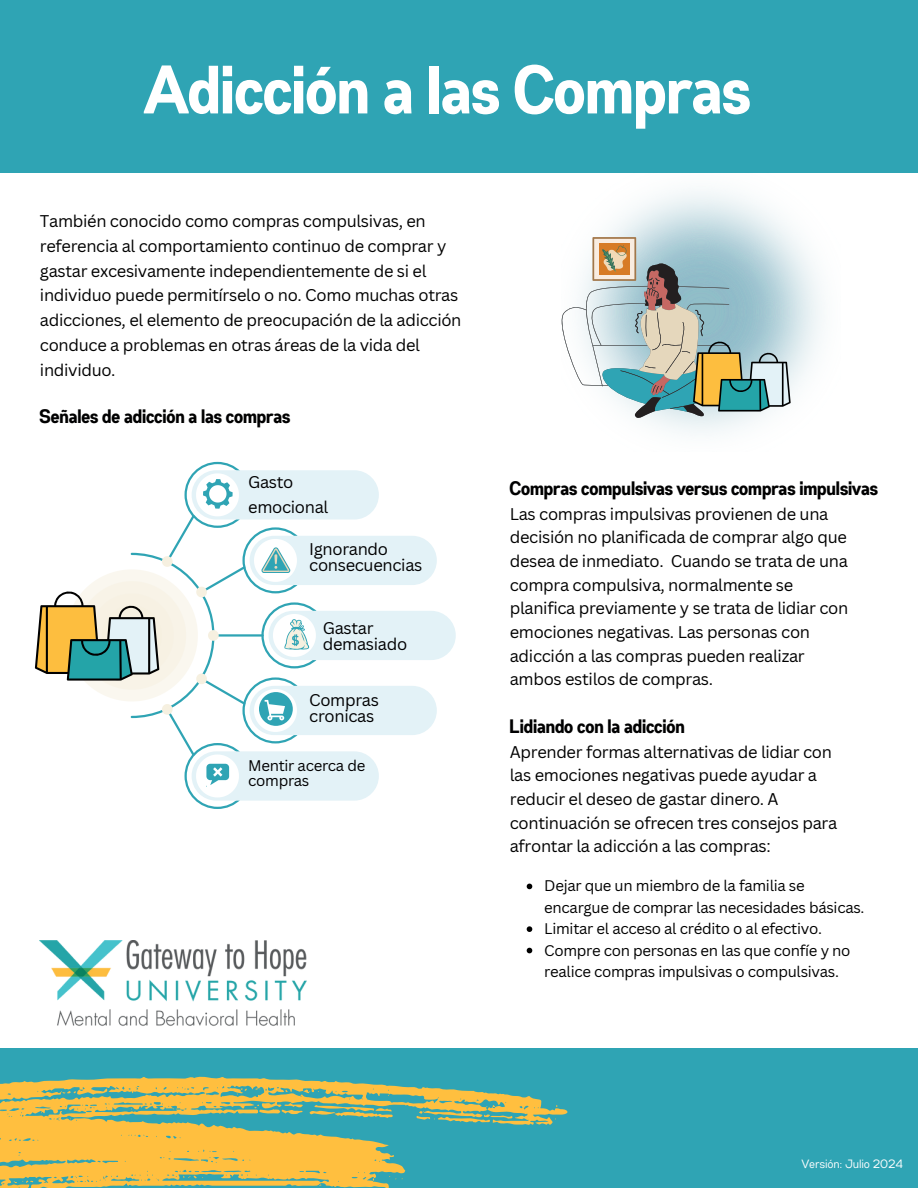
<style>
.page{position:relative;width:918px;height:1188px;background:#fff}
.page>*{position:absolute;margin:0;border:0;box-sizing:border-box;transform-origin:0 0}
.t1{font:700 68.1px "Gabriel Sans Cond";letter-spacing:-.02em;color:#fff}
.t2{font:700 19.5px "Gabriel Sans Cond";letter-spacing:-.02em;color:#000001}
.t3{font:16.5px/23.7px "Canva Sans";letter-spacing:-.02em;color:#000}
.t4{font:16.5px/24.8px "Canva Sans";letter-spacing:-.02em;color:#000001}
.t5{font:15px/21.3px "Canva Sans";letter-spacing:-.02em;color:#000}
.t6{font:15px "Canva Sans";letter-spacing:-.02em;color:#000001}
.t7{font:12px "Gabriel Sans Cond";color:#fff}
</style>
<div class="page">
<div style="left:0;top:1048px;width:918px;height:140px;background:#2fa4b4"></div>
<div style="left:0;top:0;width:918px;height:173px;background:#2fa4b4"></div>
<svg style="left:0;top:1076px;width:568px;height:112px"></svg>
<svg style="left:561px;top:237px;width:230px;height:183px"></svg>
<div style="left:269px;top:611px;width:187px;height:49px;background:#e3f2f7;border-radius:25px"></div>
<div style="left:250px;top:536px;width:187px;height:49px;background:#e3f2f7;border-radius:25px"></div>
<div style="left:192px;top:470px;width:187px;height:50px;background:#e3f2f7;border-radius:25px"></div>
<div style="left:250px;top:686px;width:187px;height:49px;background:#e3f2f7;border-radius:25px"></div>
<div style="left:192px;top:751px;width:187px;height:50px;background:#e3f2f7;border-radius:25px"></div>
<svg style="left:35px;top:462px;width:292px;height:347px"></svg>
<svg style="left:527px;top:884px;width:5px;height:5px"></svg>
<svg style="left:527px;top:926px;width:5px;height:6px"></svg>
<svg style="left:527px;top:948px;width:5px;height:5px"></svg>
<img style="left:40px;top:940px;width:267px;height:86px">
<h3 class="t1" style="left:145px;top:60px;width:609px">Adicción a las Compras</h3>
<h2 class="t4" style="left:40px;top:208px;width:423px">También conocido como compras compulsivas, en referencia al comportamiento continuo de comprar y gastar excesivamente independientemente de si el individuo puede permitírselo o no. Como muchas otras adicciones, el elemento de preocupación de la adicción conduce a problemas en otras áreas de la vida del individuo.</h2>
<p class="t2" style="left:40px;top:407px;width:253px">Señales de adicción a las compras</p>
<p class="t4" style="left:248px;top:469px;width:47px">Gasto</p>
<p class="t4" style="left:248px;top:494px;width:82px">emocional</p>
<p class="t4" style="left:309px;top:536px;width:80px">Ignorando</p>
<p class="t4" style="left:309px;top:552px;width:115px">consecuencias</p>
<p class="t4" style="left:323px;top:616px;width:52px">Gastar</p>
<h3 class="t4" style="left:323px;top:631px;width:86px">demasiado</h3>
<p class="t4" style="left:309px;top:687px;width:71px">Compras</p>
<p class="t4" style="left:309px;top:703px;width:67px">cronicas</p>
<p class="t6" style="left:248px;top:755px;width:119px">Mentir acerca de</p>
<p class="t6" style="left:248px;top:770px;width:63px">compras</p>
<p class="t2" style="left:510px;top:479px;width:370px">Compras compulsivas versus compras impulsivas</p>
<h3 class="t3" style="left:510px;top:502px;width:340px">Las compras impulsivas provienen de una decisión no planificada de comprar algo que desea de inmediato. Cuando se trata de una compra compulsiva, normalmente se planifica previamente y se trata de lidiar con emociones negativas. Las personas con adicción a las compras pueden realizar ambos estilos de compras.</h3>
<p class="t2" style="left:510px;top:717px;width:177px">Lidiando con la adicción</p>
<h3 class="t3" style="left:510px;top:740px;width:329px">Aprender formas alternativas de lidiar con las emociones negativas puede ayudar a reducir el deseo de gastar dinero. A continuación se ofrecen tres consejos para afrontar la adicción a las compras:</h3>
<p class="t5" style="left:544px;top:875px;width:322px">Dejar que un miembro de la familia se encargue de comprar las necesidades básicas.</p>
<p class="t5" style="left:544px;top:918px;width:279px">Limitar el acceso al crédito o al efectivo.</p>
<h3 class="t5" style="left:544px;top:939px;width:308px">Compre con personas en las que confíe y no realice compras impulsivas o compulsivas.</h3>
<h3 class="t7" style="left:802px;top:1159px;width:103px">Versión: Julio 2024</h3>
</div>
